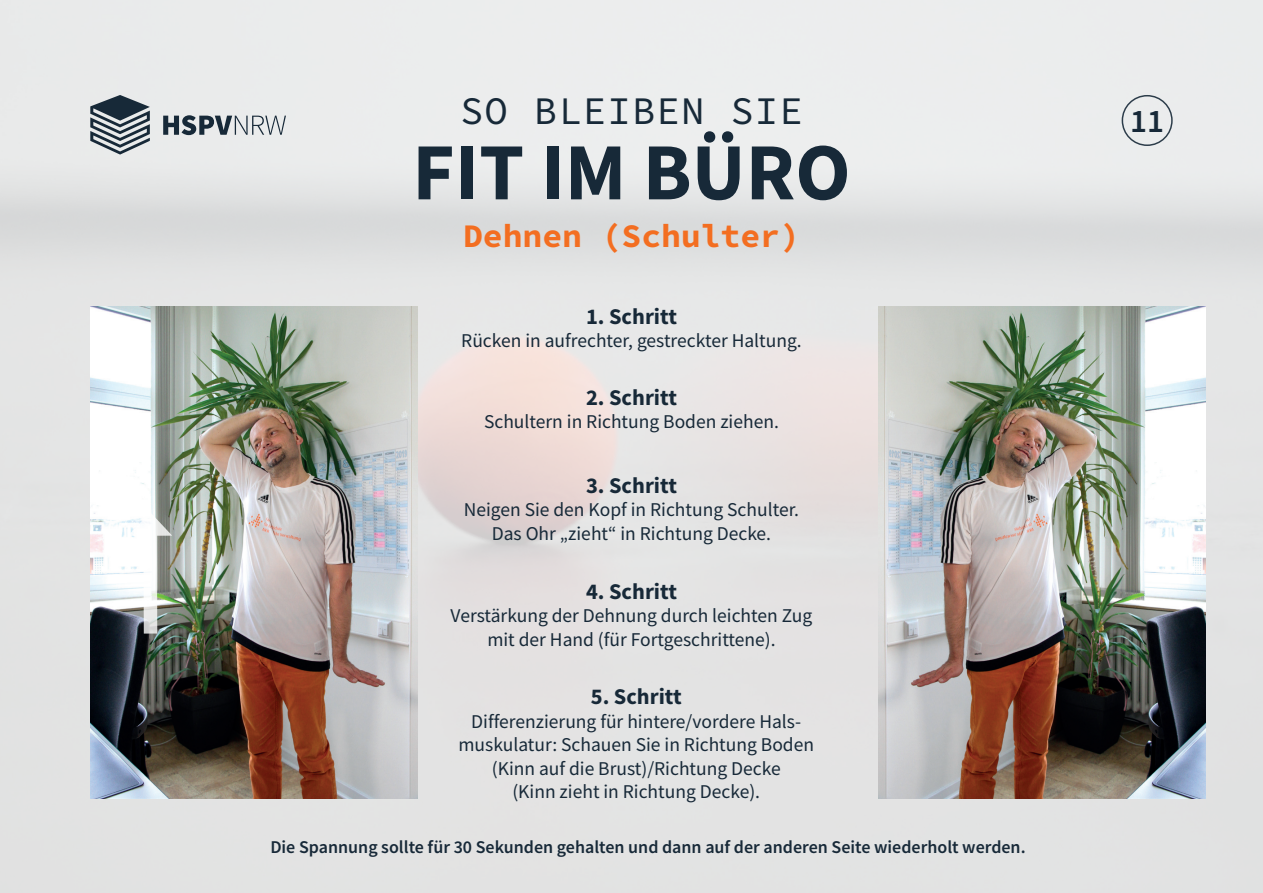
<style>
.page{position:relative;width:1263px;height:893px;background:#fff}
.page>*{position:absolute;margin:0;border:0;box-sizing:border-box;transform-origin:0 0}
.t1{font:700 81px "HSPV";color:#172938}
.t2{font:39px "HSPV Mono";letter-spacing:.03em;color:#172938}
.t3{font:700 33px "HSPV Mono";color:#f36e21}
.t4{font:600 33px "HSPV";color:#172938}
.t5{font:700 22.5px "HSPV";color:#172938}
.t6{font:19.5px/23.4px "HSPV";color:#172938;text-align:center}
.t7{font:600 18px "HSPV";color:#172938}
</style>
<div class="page">
<img style="left:0;top:0;width:1263px;height:893px">
<div style="left:1122px;top:95px;width:51px;height:51px;border:2px solid #172938;border-radius:50%"></div>
<svg style="left:163px;top:115px;width:123px;height:20px;background:#949da3"></svg>
<svg style="left:90px;top:95px;width:60px;height:60px;background:#828c93"></svg>
<img style="left:90px;top:307px;width:328px;height:491px">
<svg style="left:143px;top:536px;width:14px;height:98px"></svg>
<svg style="left:128px;top:512px;width:44px;height:24px"></svg>
<img style="left:878px;top:307px;width:328px;height:491px">
<h2 class="t2" style="left:460px;top:83px;width:344px">SO BLEIBEN SIE</h2>
<h1 class="t1" style="left:412px;top:118px;width:440px">FIT IM BÜRO</h1>
<h3 class="t3" style="left:463px;top:212px;width:338px">Dehnen (Schulter)</h3>
<p class="t5" style="left:586px;top:301px;width:92px">1. Schritt</p>
<p class="t6" style="left:461px;top:329px;width:342px">Rücken in aufrechter, gestreckter Haltung.</p>
<p class="t5" style="left:586px;top:382px;width:92px">2. Schritt</p>
<p class="t6" style="left:484px;top:410px;width:296px">Schultern in Richtung Boden ziehen.</p>
<p class="t5" style="left:586px;top:470px;width:92px">3. Schritt</p>
<p class="t6" style="left:464px;top:498px;width:337px">Neigen Sie den Kopf in Richtung Schulter.<br>Das Ohr „zieht“ in Richtung Decke.</p>
<p class="t5" style="left:586px;top:576px;width:92px">4. Schritt</p>
<p class="t6" style="left:451px;top:604px;width:363px">Verstärkung der Dehnung durch leichten Zug mit der Hand (für Fortgeschrittene).</p>
<p class="t5" style="left:591px;top:682px;width:92px">5. Schritt</p>
<p class="t6" style="left:458px;top:709px;width:357px">Differenzierung für hintere/vordere Hals&shy;muskulatur: Schauen Sie in Richtung Boden (Kinn auf die Brust)/Richtung Decke<br>(Kinn zieht in Richtung Decke).</p>
<p class="t7" style="left:270px;top:836px;width:757px">Die Spannung sollte für 30 Sekunden gehalten und dann auf der anderen Seite wiederholt werden.</p>
<h3 class="t4" style="left:1130px;top:99px;width:35px">11</h3>
</div>
